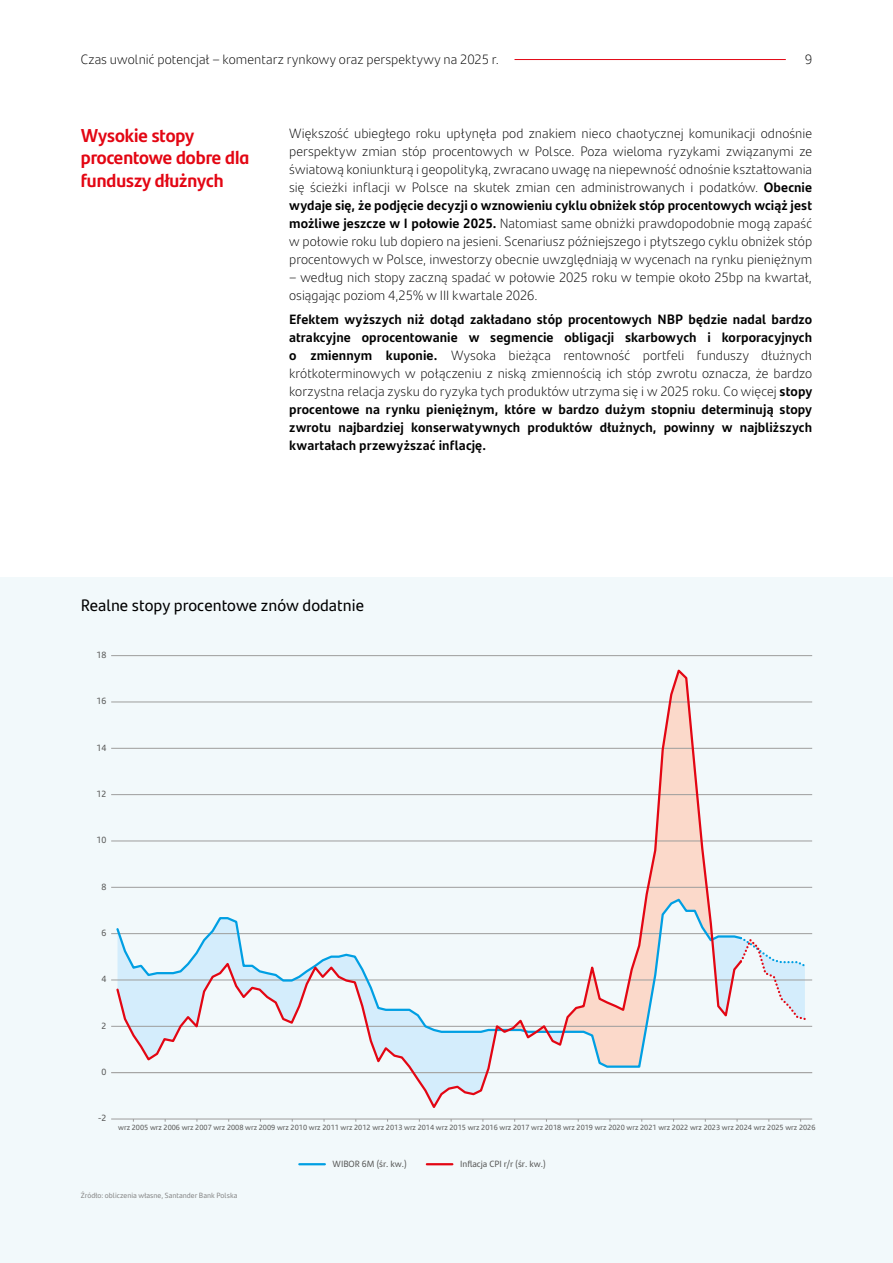
<style>
.page{position:relative;width:893px;height:1263px;background:#fff}
.page>*{position:absolute;margin:0;border:0;box-sizing:border-box;transform-origin:0 0}
.t1{font:700 18.75px/22.5px "Santander Headline";color:#e30613}
.t2{font:16.5px "Santander Text";color:#000}
.t3{font:300 13.5px/18px "Santander Text";color:#000;text-align:justify}
.t4{font:700 13.5px/18px "Santander Text";letter-spacing:.005em;color:#000;text-align:justify}
.t5{font:9px "Santander Text";color:#575756}
.t6{font:7.5px "Santander Text";color:#575756}
.t7{font:7.5px "Santander Text";color:#878787}
.s1{font-weight:700}
.s2{font-weight:300}
</style>
<div class="page">
<div style="left:0;top:578px;width:893px;height:685px;background:#f2f9fb"></div>
<hr style="left:111px;top:702px;width:701px;height:1px;background:#9d9d9c">
<hr style="left:111px;top:655px;width:701px;height:1px;background:#9d9d9c">
<hr style="left:111px;top:794px;width:701px;height:1px;background:#9d9d9c">
<hr style="left:111px;top:748px;width:701px;height:1px;background:#9d9d9c">
<hr style="left:111px;top:933px;width:701px;height:1px;background:#9d9d9c">
<hr style="left:111px;top:887px;width:701px;height:1px;background:#9d9d9c">
<hr style="left:111px;top:1026px;width:701px;height:1px;background:#9d9d9c">
<hr style="left:111px;top:979px;width:701px;height:1px;background:#9d9d9c">
<hr style="left:111px;top:1119px;width:701px;height:1px;background:#9d9d9c">
<hr style="left:111px;top:840px;width:701px;height:1px;background:#9d9d9c">
<hr style="left:111px;top:1072px;width:701px;height:1px;background:#9d9d9c">
<svg style="left:115px;top:669px;width:629px;height:439px"></svg>
<svg style="left:712px;top:935px;width:96px;height:87px"></svg>
<hr style="left:299px;top:1163px;width:26px;height:2px;background:#009fe3">
<hr style="left:427px;top:1163px;width:25px;height:2px;background:#e30613">
<hr style="left:514px;top:59px;width:272px;height:1px;background:#e30613">
<p class="t3" style="left:81px;top:49px;width:420px">Czas uwolnić potencjał – komentarz rynkowy oraz perspektywy na 2025 r.</p>
<p class="t3" style="left:805px;top:49px;width:9px">9</p>
<h1 class="t1" style="left:81px;top:123px;width:170px">Wysokie stopy procentowe dobre dla funduszy dłużnych</h1>
<p class="t3" style="left:289px;top:123px;width:525px">Większość ubiegłego roku upłynęła pod znakiem nieco chaotycznej komunikacji odnośnie perspektyw zmian stóp procentowych w Polsce. Poza wieloma ryzykami związanymi ze światową koniunkturą i geopolityką, zwracano uwagę na niepewność odnośnie kształtowania się ścieżki inflacji w Polsce na skutek zmian cen administrowanych i podatków. <span class="s1">Obecnie wydaje się, że podjęcie decyzji o wznowieniu cyklu obniżek stóp procentowych wciąż jest możliwe jeszcze w I połowie 2025.</span> Natomiast same obniżki prawdopodobnie mogą zapaść w połowie roku lub dopiero na jesieni. Scenariusz późniejszego i płytszego cyklu obniżek stóp procentowych w Polsce, inwestorzy obecnie uwzględniają w wycenach na rynku pieniężnym</p>
<p class="t3" style="left:289px;top:267px;width:524px">– według nich stopy zaczną spadać w połowie 2025 roku w tempie około 25bp na kwartał, osiągając poziom 4,25% w III kwartale 2026.</p>
<p class="t4" style="left:289px;top:309px;width:525px">Efektem wyższych niż dotąd zakładano stóp procentowych NBP będzie nadal bardzo atrakcyjne oprocentowanie w segmencie obligacji skarbowych i korporacyjnych o zmiennym kuponie. <span class="s2">Wysoka bieżąca rentowność portfeli funduszy dłużnych krótkoterminowych w połączeniu z niską zmiennością ich stóp zwrotu oznacza, że bardzo korzystna relacja zysku do ryzyka tych produktów utrzyma się i w 2025 roku. Co więcej</span> stopy procentowe na rynku pieniężnym, które w bardzo dużym stopniu determinują stopy zwrotu najbardziej konserwatywnych produktów dłużnych, powinny w najbliższych kwartałach przewyższać inflację.</p>
<p class="t2" style="left:81px;top:593px;width:285px">Realne stopy procentowe znów dodatnie</p>
<p class="t5" style="left:97px;top:648px;width:11px">18</p>
<p class="t5" style="left:97px;top:694px;width:11px">16</p>
<p class="t5" style="left:97px;top:741px;width:11px">14</p>
<p class="t5" style="left:97px;top:787px;width:11px">12</p>
<p class="t5" style="left:97px;top:833px;width:11px">10</p>
<p class="t5" style="left:102px;top:880px;width:6px">8</p>
<p class="t5" style="left:102px;top:926px;width:6px">6</p>
<p class="t5" style="left:102px;top:972px;width:6px">4</p>
<p class="t5" style="left:102px;top:1019px;width:6px">2</p>
<p class="t5" style="left:102px;top:1065px;width:6px">0</p>
<p class="t5" style="left:98px;top:1111px;width:10px">-2</p>
<p class="t6" style="left:118px;top:1121px;width:699px">wrz 2005 wrz 2006 wrz 2007 wrz 2008 wrz 2009 wrz 2010 wrz 2011 wrz 2012 wrz 2013 wrz 2014 wrz 2015 wrz 2016 wrz 2017 wrz 2018 wrz 2019 wrz 2020 wrz 2021 wrz 2022 wrz 2023 wrz 2024 wrz 2025 wrz 2026</p>
<p class="t5" style="left:333px;top:1157px;width:76px">WIBOR 6M (śr. kw.)</p>
<p class="t5" style="left:460px;top:1157px;width:87px">Inflacja CPI r/r (śr. kw.)</p>
<p class="t7" style="left:81px;top:1189px;width:158px">Źródło: obliczenia własne, Santander Bank Polska</p>
</div>
